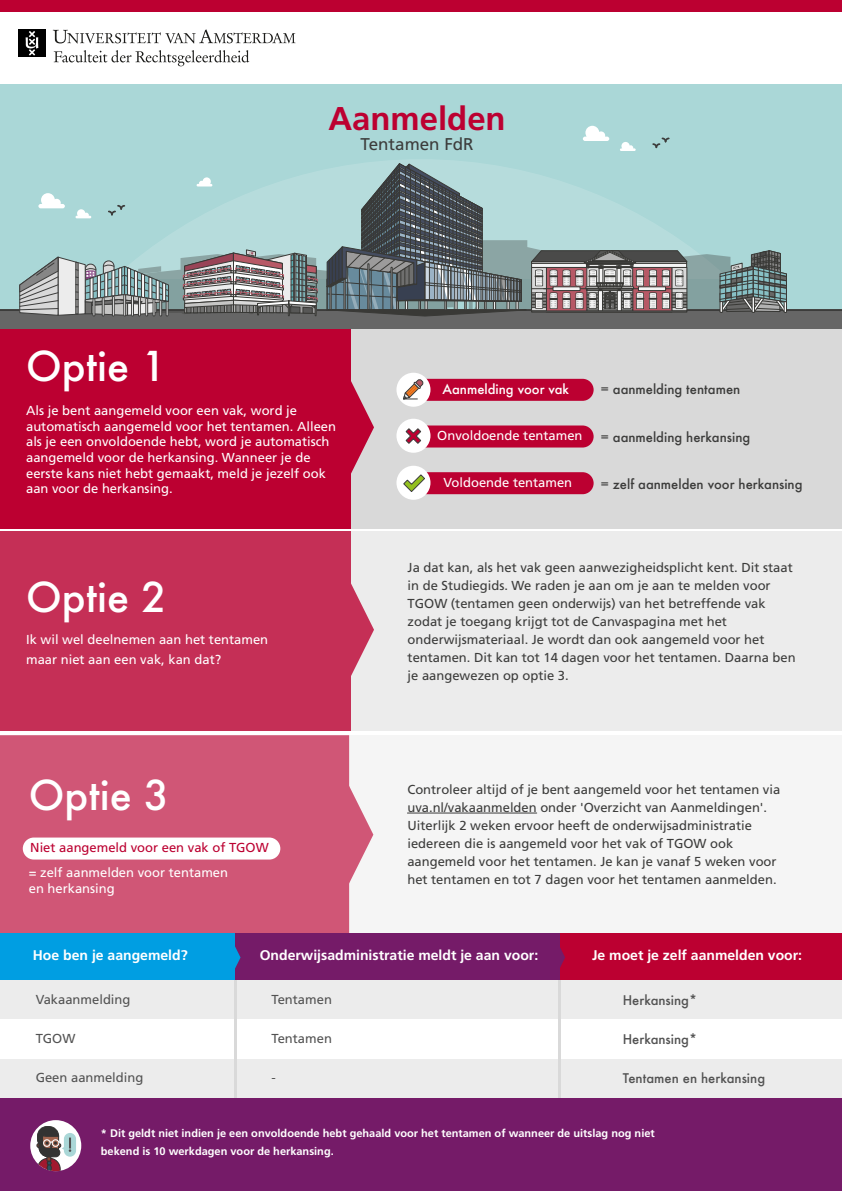
<style>
.page{position:relative;width:842px;height:1191px;background:#fff}
.page>*{position:absolute;margin:0;border:0;box-sizing:border-box;transform-origin:0 0}
.t1{font:500 40px "Futura";color:#fff}
.t2{font:700 32.9px "Frutiger";color:#bc0031}
.t3{font:17px "Frutiger";color:#3c3c3b}
.t4{font:700 14px "Frutiger";color:#fff}
.t5{font:13px/18px "Frutiger";color:#3c3c3b}
.t6{font:13px/15.6px "Frutiger";color:#fff}
.t7{font:500 13px "Futura";color:#3c3c3b}
.t8{font:13px "Frutiger";color:#525252}
.t9{font:500 13px "Futura";color:#525252}
.t10{font:13px "Frutiger";color:#bc0031}
.t11{font:500 13px "Futura";color:#fff}
.t12{font:700 11px/18px "Frutiger";color:#fff}
</style>
<div class="page">
<div style="left:0;top:0;width:842px;height:12px;background:#bc0031"></div>
<div style="left:0;top:84px;width:842px;height:237px;background:#aad7d7"></div>
<div style="left:0;top:309px;width:842px;height:35px;background:#666"></div>
<hr style="left:0;top:309px;width:842px;height:2px;background:#3c3c3b">
<svg style="left:19px;top:161px;width:768px;height:156px"></svg>
<svg style="left:583px;top:126px;width:26px;height:15px"></svg>
<svg style="left:620px;top:142px;width:16px;height:9px"></svg>
<svg style="left:652px;top:137px;width:18px;height:12px"></svg>
<div style="left:0;top:329px;width:842px;height:199px;background:#d9d9d9"></div>
<div style="left:0;top:329px;width:351px;height:199px;background:#bc0031"></div>
<svg style="left:351px;top:381px;width:23px;height:93px"></svg>
<div style="left:0;top:531px;width:842px;height:199px;background:#ececec"></div>
<div style="left:0;top:531px;width:351px;height:199px;background:#c52f56"></div>
<svg style="left:351px;top:583px;width:23px;height:93px"></svg>
<div style="left:0;top:735px;width:842px;height:199px;background:#f5f5f5"></div>
<div style="left:0;top:735px;width:349px;height:198px;background:#d05676"></div>
<svg style="left:349px;top:785px;width:24px;height:98px"></svg>
<div style="left:23px;top:837px;width:257px;height:22px;background:#fff;border-radius:11px"></div>
<div style="left:409px;top:379px;width:185px;height:22px;background:#bc0031;border-radius:11px"></div>
<div style="left:409px;top:425px;width:185px;height:22px;background:#bc0031;border-radius:11px"></div>
<div style="left:409px;top:472px;width:185px;height:22px;background:#bc0031;border-radius:11px"></div>
<div style="left:396px;top:373px;width:34px;height:34px;background:#fff;border-radius:50%"></div>
<svg style="left:403px;top:379px;width:21px;height:21px"></svg>
<div style="left:396px;top:419px;width:34px;height:34px;background:#fff;border-radius:50%"></div>
<svg style="left:405px;top:428px;width:16px;height:16px"></svg>
<div style="left:396px;top:466px;width:34px;height:34px;background:#fff;border-radius:50%"></div>
<svg style="left:403px;top:474px;width:22px;height:18px"></svg>
<hr style="left:407px;top:812px;width:130px;height:1px;background:#3c3c3b">
<div style="left:0;top:978px;width:842px;height:40px;background:#ececec"></div>
<div style="left:0;top:1059px;width:842px;height:40px;background:#ececec"></div>
<hr style="left:234px;top:946px;width:3px;height:153px;background:#d9d9d9">
<hr style="left:558px;top:946px;width:3px;height:153px;background:#d9d9d9">
<div style="left:554px;top:933px;width:288px;height:46px;background:#bc0031"></div>
<div style="left:234px;top:933px;width:326px;height:46px;background:#751b68"></div>
<svg style="left:560px;top:947px;width:5px;height:21px"></svg>
<div style="left:0;top:933px;width:235px;height:46px;background:#009ee2"></div>
<svg style="left:235px;top:946px;width:6px;height:23px"></svg>
<div style="left:0;top:1098px;width:842px;height:93px;background:#751b68"></div>
<div style="left:30px;top:1120px;width:51px;height:51px;background:#fff;border-radius:50%"></div>
<div style="left:64px;top:1133px;width:12px;height:23px;background:#aad7d7;border-radius:6px"></div>
<svg style="left:36px;top:1125px;width:35px;height:46px"></svg>
<svg style="left:54px;top:50px;width:195px;height:16px"></svg>
<svg style="left:53px;top:29px;width:242px;height:15px"></svg>
<div style="left:18px;top:30px;width:28px;height:27px;background:#000"></div>
<svg style="left:26px;top:31px;width:12px;height:25px"></svg>
<h2 class="t2" style="left:328px;top:100px;width:179px">Aanmelden</h2>
<h3 class="t3" style="left:361px;top:134px;width:115px">Tentamen FdR</h3>
<h1 class="t1" style="left:26px;top:338px;width:142px">Optie 1</h1>
<p class="t6" style="left:26px;top:403px;width:311px">Als je bent aangemeld voor een vak, word je automatisch aangemeld voor het tentamen. Alleen als je een onvoldoende hebt, word je automatisch aangemeld voor de herkansing. Wanneer je de eerste kans niet hebt gemaakt, meld je jezelf ook aan voor de herkansing.</p>
<h1 class="t1" style="left:26px;top:569px;width:142px">Optie 2</h1>
<p class="t6" style="left:26px;top:629px;width:244px;line-height:20px">Ik wil wel deelnemen aan het tentamen maar niet aan een vak, kan dat?</p>
<h1 class="t1" style="left:29px;top:767px;width:142px">Optie 3</h1>
<p class="t10" style="left:30px;top:840px;width:240px">Niet aangemeld voor een vak of TGOW</p>
<p class="t6" style="left:29px;top:864px;width:201px">= zelf aanmelden voor tentamen en herkansing</p>
<p class="t11" style="left:442px;top:380px;width:128px">Aanmelding voor vak</p>
<p class="t7" style="left:601px;top:380px;width:141px">= aanmelding tentamen</p>
<p class="t7" style="left:601px;top:428px;width:151px">= aanmelding herkansing</p>
<p class="t7" style="left:601px;top:475px;width:203px">= zelf aanmelden voor herkansing</p>
<p class="t6" style="left:437px;top:427px;width:147px">Onvoldoende tentamen</p>
<p class="t6" style="left:444px;top:474px;width:130px">Voldoende tentamen</p>
<p class="t5" style="left:408px;top:558px;width:389px">Ja dat kan, als het vak geen aanwezigheidsplicht kent. Dit staat in de Studiegids. We raden je aan om je aan te melden voor TGOW (tentamen geen onderwijs) van het betreffende vak zodat je toegang krijgt tot de Canvaspagina met het onderwijsmateriaal. Je wordt dan ook aangemeld voor het tentamen. Dit kan tot 14 dagen voor het tentamen. Daarna ben je aangewezen op optie 3.</p>
<p class="t5" style="left:407px;top:780px;width:374px">Controleer altijd of je bent aangemeld voor het tentamen via uva.nl/vakaanmelden onder 'Overzicht van Aanmeldingen'.<br>Uiterlijk 2 weken ervoor heeft de onderwijsadministratie iedereen die is aangemeld voor het vak of TGOW ook aangemeld voor het tentamen. Je kan je vanaf 5 weken voor het tentamen en tot 7 dagen voor het tentamen aanmelden.</p>
<p class="t4" style="left:33px;top:946px;width:156px">Hoe ben je aangemeld?</p>
<p class="t4" style="left:260px;top:946px;width:280px">Onderwijsadministratie meldt je aan voor:</p>
<p class="t4" style="left:592px;top:946px;width:212px">Je moet je zelf aanmelden voor:</p>
<p class="t8" style="left:36px;top:992px;width:96px">Vakaanmelding</p>
<p class="t8" style="left:36px;top:1031px;width:41px">TGOW</p>
<p class="t8" style="left:36px;top:1070px;width:109px">Geen aanmelding</p>
<p class="t9" style="left:623px;top:991px;width:76px">Herkansing*</p>
<p class="t9" style="left:623px;top:1030px;width:76px">Herkansing*</p>
<p class="t9" style="left:623px;top:1069px;width:144px">Tentamen en herkansing</p>
<p class="t8" style="left:271px;top:992px;width:62px">Tentamen</p>
<p class="t8" style="left:271px;top:1031px;width:62px">Tentamen</p>
<p class="t8" style="left:271px;top:1070px;width:6px">-</p>
<p class="t12" style="left:101px;top:1124px;width:555px">* Dit geldt niet indien je een onvoldoende hebt gehaald voor het tentamen of wanneer de uitslag nog niet bekend is 10 werkdagen voor de herkansing.</p>
</div>
